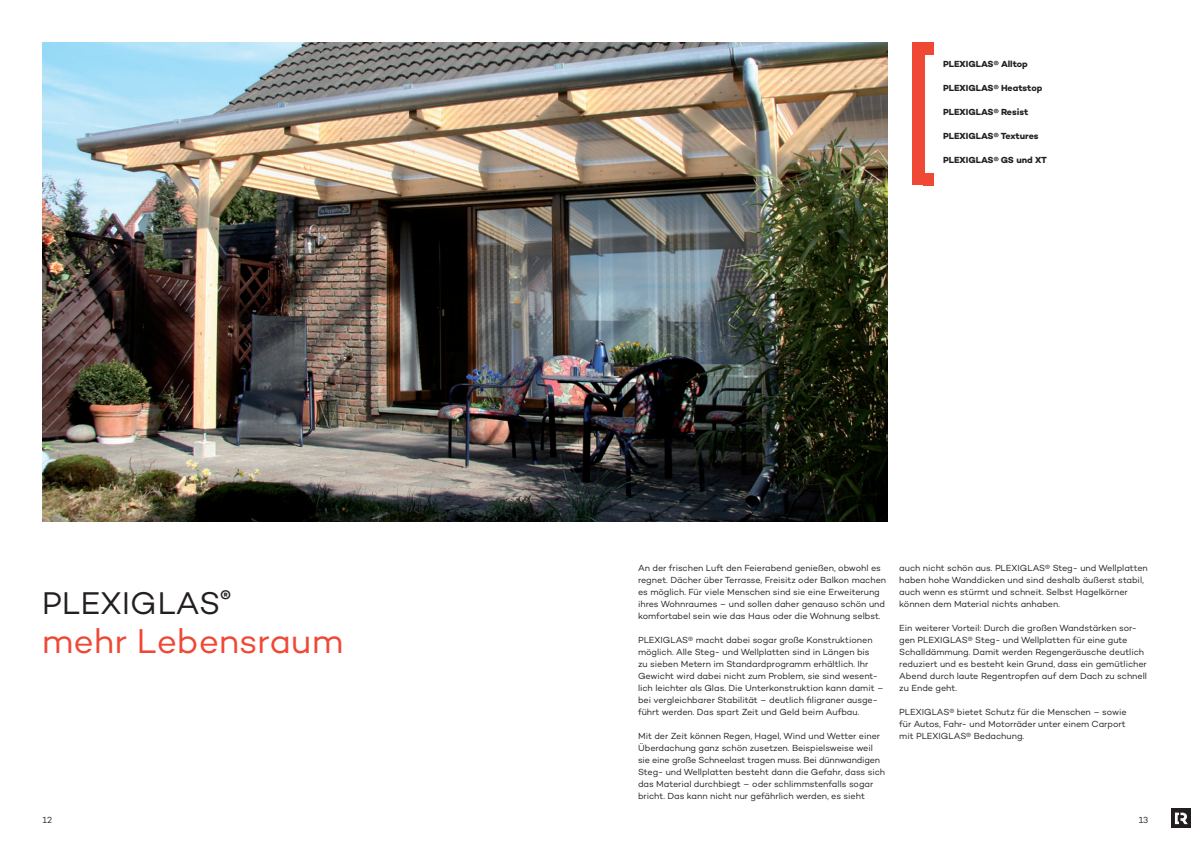
<style>
.page{position:relative;width:1191px;height:842px;background:#fff}
.page>*{position:absolute;margin:0;border:0;box-sizing:border-box;transform-origin:0 0}
.t1{font:35.1px "Campton";color:#ef4835}
.t2{font:32px "Campton";color:#231f20}
.t3{font:9px/12px "Campton";letter-spacing:-.005em;color:#231f20}
.t4{font:700 9px "Campton";color:#231f20}
</style>
<div class="page">
<div style="left:1171px;top:808px;width:20px;height:20px;background:#231f20"></div>
<svg style="left:1175px;top:813px;width:12px;height:11px"></svg>
<img style="left:43px;top:42px;width:844px;height:480px">
<div style="left:912px;top:43px;width:12px;height:142px;background:#ef4835"></div>
<div style="left:924px;top:43px;width:10px;height:12px;background:#ef4835"></div>
<div style="left:923px;top:173px;width:10px;height:12px;background:#ef4835"></div>
<h2 class="t2" style="left:42px;top:583px;width:190px">PLEXIGLAS<sup>®</sup></h2>
<h1 class="t1" style="left:42px;top:619px;width:303px">mehr Lebensraum</h1>
<p class="t4" style="left:943px;top:58px;width:86px">PLEXIGLAS® Alltop</p>
<p class="t4" style="left:943px;top:82px;width:101px">PLEXIGLAS® Heatstop</p>
<p class="t4" style="left:943px;top:106px;width:87px">PLEXIGLAS® Resist</p>
<p class="t4" style="left:943px;top:130px;width:97px">PLEXIGLAS® Textures</p>
<p class="t4" style="left:943px;top:154px;width:105px">PLEXIGLAS® GS und XT</p>
<p class="t3" style="left:638px;top:561px;width:250px">An der frischen Luft den Feierabend genießen, obwohl es regnet. Dächer über Terrasse, Freisitz oder Balkon machen es möglich. Für viele Menschen sind sie eine Erweiterung ihres Wohnraumes – und sollen daher genauso schön und komfortabel sein wie das Haus oder die Wohnung selbst.</p>
<p class="t3" style="left:638px;top:633px;width:247px">PLEXIGLAS® macht dabei sogar große Konstruktionen möglich. Alle Steg- und Wellplatten sind in Längen bis<br>zu sieben Metern im Standardprogramm erhältlich. Ihr Gewicht wird dabei nicht zum Problem, sie sind wesent&shy;lich leichter als Glas. Die Unterkonstruktion kann damit – bei vergleichbarer Stabilität – deutlich filigraner ausge&shy;führt werden. Das spart Zeit und Geld beim Aufbau.</p>
<p class="t3" style="left:638px;top:729px;width:249px">Mit der Zeit können Regen, Hagel, Wind und Wetter einer Überdachung ganz schön zusetzen. Beispielsweise weil sie eine große Schneelast tragen muss. Bei dünnwandigen Steg- und Wellplatten besteht dann die Gefahr, dass sich das Material durchbiegt – oder schlimmstenfalls sogar bricht. Das kann nicht nur gefährlich werden, es sieht</p>
<p class="t3" style="left:899px;top:561px;width:250px">auch nicht schön aus. PLEXIGLAS® Steg- und Wellplatten haben hohe Wanddicken und sind deshalb äußerst stabil, auch wenn es stürmt und schneit. Selbst Hagelkörner können dem Material nichts anhaben.</p>
<p class="t3" style="left:899px;top:621px;width:249px">Ein weiterer Vorteil: Durch die großen Wandstärken sor&shy;gen PLEXIGLAS® Steg- und Wellplatten für eine gute Schalldämmung. Damit werden Regengeräusche deutlich reduziert und es besteht kein Grund, dass ein gemütlicher Abend durch laute Regentropfen auf dem Dach zu schnell zu Ende geht.</p>
<p class="t3" style="left:899px;top:705px;width:229px;text-align:justify">PLEXIGLAS® bietet Schutz für die Menschen – sowie für Autos, Fahr- und Motorräder unter einem Carport mit PLEXIGLAS® Bedachung.</p>
<p class="t3" style="left:43px;top:813px;width:11px">12</p>
<p class="t3" style="left:1138px;top:813px;width:11px">13</p>
</div>
